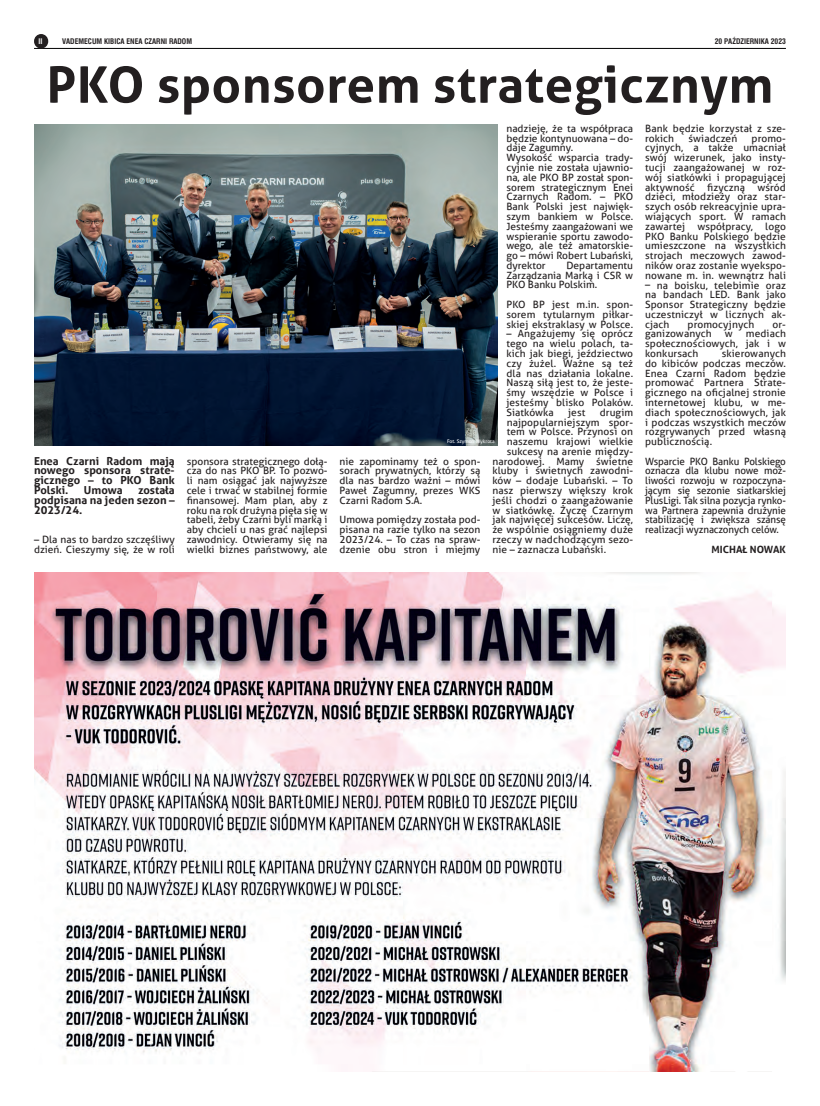
<style>
.page{position:relative;width:820px;height:1106px;background:#fff}
.page>*{position:absolute;margin:0;border:0;box-sizing:border-box;transform-origin:0 0}
.t1{font:700 50px "Aller";letter-spacing:.01em;color:#231f20}
.t2{font:700 11px/9.8px "Aller";color:#231f20;text-align:justify}
.t3{font:10px/9.8px "Aller";color:#231f20;text-align:justify}
.t4{font:700 10px "Aller";color:#231f20}
.t5{font:700 7.5px "Swis 721 Cn PL";color:#231f20}
.t6{font:700 7.5px "Swis 721 Cn PL";color:#fff}
.t7{font:5px "Aller";color:#fff}
</style>
<div class="page">
<hr style="left:34px;top:48px;width:751px;height:1px;background:#000">
<div style="left:34px;top:34px;width:14px;height:15px;background:#231f20;border-radius:7px"></div>
<img style="left:34px;top:572px;width:751px;height:499px">
<img style="left:34px;top:125px;width:463px;height:320px">
<p class="t6" style="left:38px;top:37px;width:6px">II</p>
<p class="t5" style="left:62px;top:37px;width:131px">VADEMECUM KIBICA ENEA CZARNI RADOM</p>
<p class="t5" style="left:714px;top:37px;width:73px">20 PAŹDZIERNIKA 2023</p>
<h1 class="t1" style="left:47px;top:54px;width:727px">PKO sponsorem strategicznym</h1>
<p class="t2" style="left:34px;top:456px;width:142px">Enea Czarni Radom mają nowego sponsora strate&shy;gicznego – to PKO Bank Polski.</p>
<p class="t2" style="left:34px;top:485px;width:142px;text-indent:104px">została podpisana na jeden sezon – 2023/24.</p>
<p class="t3" style="left:34px;top:534px;width:142px">– Dla nas to bardzo szczęśliwy dzień. Cieszymy się, że w roli</p>
<p class="t2" style="left:84px;top:485px;width:40px">Umowa</p>
<p class="t3" style="left:506px;top:123px;width:128px;text-align:left">nadzieję, że ta współpraca będzie kontynuowana – do&shy;daje Zagumny.<br>Wysokość wsparcia trady&shy;cyjnie nie została ujawnio&shy;na, ale PKO BP został spon&shy;sorem strategicznym Enei<br>Czarnych Radom. – PKO<br>Bank Polski jest najwięk&shy;szym bankiem w Polsce.<br>Jesteśmy zaangażowani we wspieranie sportu zawodo&shy;wego, ale też amatorskie&shy;go – mówi Robert Lubański, dyrektor</p>
<p class="t3" style="left:506px;top:260px;width:128px;text-indent:60px">Departamentu Zarządzania Marką i CSR w PKO Banku Polskim.</p>
<p class="t3" style="left:506px;top:299px;width:128px">PKO BP jest m.in. spon&shy;sorem tytularnym piłkar&shy;skiej ekstraklasy w Polsce.</p>
<p class="t3" style="left:506px;top:329px;width:128px">– Angażujemy się oprócz tego na wielu polach, ta&shy;kich jak biegi, jeździectwo czy żużel. Ważne są też dla nas działania lokalne.<br>Naszą siłą jest to, że jeste&shy;śmy wszędzie w Polsce i jesteśmy blisko Polaków.<br>Siatkówka</p>
<p class="t3" style="left:568px;top:407px;width:19px">jest</p>
<p class="t3" style="left:599px;top:407px;width:35px">drugim</p>
<p class="t3" style="left:506px;top:417px;width:128px">najpopularniejszym spor-</p>
<p class="t3" style="left:506px;top:427px;width:128px">tem w Polsce. Przynosi on</p>
<p class="t3" style="left:506px;top:436px;width:128px">naszemu krajowi wielkie</p>
<p class="t3" style="left:506px;top:446px;width:128px">sukcesy na arenie między-</p>
<p class="t3" style="left:492px;top:456px;width:142px">narodowej. Mamy świetne</p>
<p class="t3" style="left:492px;top:466px;width:142px">kluby i świetnych zawodni-</p>
<p class="t3" style="left:492px;top:476px;width:142px">ków – dodaje Lubański. – To</p>
<p class="t3" style="left:492px;top:485px;width:142px">nasz pierwszy większy krok</p>
<p class="t3" style="left:492px;top:495px;width:142px">jeśli chodzi o zaangażowanie</p>
<p class="t3" style="left:492px;top:505px;width:142px">w siatkówkę. Życzę Czarnym</p>
<p class="t3" style="left:492px;top:515px;width:142px">jak najwięcej sukcesów. Liczę,</p>
<p class="t3" style="left:492px;top:524px;width:142px">że wspólnie osiągniemy duże</p>
<p class="t3" style="left:492px;top:534px;width:142px">rzeczy w nadchodzącym sezo-</p>
<p class="t3" style="left:492px;top:544px;width:115px">nie – zaznacza Lubański.</p>
<p class="t7" style="left:447px;top:438px;width:49px">Fot. Szymon Wykrota</p>
<p class="t3" style="left:187px;top:456px;width:142px">sponsora strategicznego dołą&shy;cza do nas PKO BP. To pozwo&shy;li nam osiągać jak najwyższe cele i trwać w stabilnej formie finansowej. Mam plan, aby z roku na rok drużyna pięła się w tabeli, żeby Czarni byli marką i aby chcieli u nas grać najlepsi zawodnicy. Otwieramy się na wielki biznes państwowy, ale</p>
<p class="t3" style="left:339px;top:456px;width:142px">nie zapominamy też o spon&shy;sorach prywatnych, którzy są dla nas bardzo ważni – mówi Paweł Zagumny, prezes WKS Czarni Radom S.A.</p>
<p class="t3" style="left:339px;top:515px;width:142px">Umowa pomiędzy została pod&shy;pisana na razie tylko na sezon 2023/24. – To czas na spraw&shy;dzenie obu stron i miejmy</p>
<p class="t3" style="left:645px;top:123px;width:142px">Bank będzie korzystał z sze&shy;rokich</p>
<p class="t3" style="left:688px;top:133px;width:50px">świadczeń</p>
<p class="t3" style="left:645px;top:133px;width:142px;text-indent:106px">promo&shy;cyjnych, a także umacniał swój wizerunek, jako insty&shy;tucji zaangażowanej w roz&shy;wój siatkówki i propagującej aktywność fizyczną wśród dzieci, młodzieży oraz star&shy;szych osób rekreacyjnie upra&shy;wiających sport. W ramach zawartej współpracy, logo PKO Banku Polskiego będzie umieszczone na wszystkich strojach meczowych zawod&shy;ników oraz zostanie wyekspo&shy;nowane m. in. wewnątrz hali</p>
<p class="t3" style="left:645px;top:280px;width:142px">– na boisku, telebimie oraz na bandach LED. Bank jako Sponsor Strategiczny będzie uczestniczył w licznych ak&shy;cjach</p>
<p class="t3" style="left:687px;top:319px;width:68px">promocyjnych</p>
<p class="t3" style="left:772px;top:319px;width:15px">or-</p>
<p class="t3" style="left:645px;top:329px;width:68px">ganizowanych</p>
<p class="t3" style="left:724px;top:329px;width:9px">w</p>
<p class="t3" style="left:645px;top:329px;width:142px;text-indent:101px">mediach społecznościowych, jak i w konkursach</p>
<p class="t3" style="left:645px;top:348px;width:142px;text-indent:77px">skierowanych do kibiców podczas meczów.<br>Enea Czarni Radom będzie promować Partnera Strate&shy;gicznego na oficjalnej stronie internetowej klubu, w me&shy;diach społecznościowych, jak i podczas wszystkich meczów rozgrywanych przed własną publicznością.</p>
<p class="t3" style="left:645px;top:456px;width:142px">Wsparcie PKO Banku Polskiego oznacza dla klubu nowe moż&shy;liwości rozwoju w rozpoczyna&shy;jącym się sezonie siatkarskiej PlusLigi. Tak silna pozycja rynko&shy;wa Partnera zapewnia drużynie stabilizację i zwiększa szansę realizacji wyznaczonych celów.</p>
<p class="t4" style="left:711px;top:543px;width:76px">MICHAŁ NOWAK</p>
</div>
